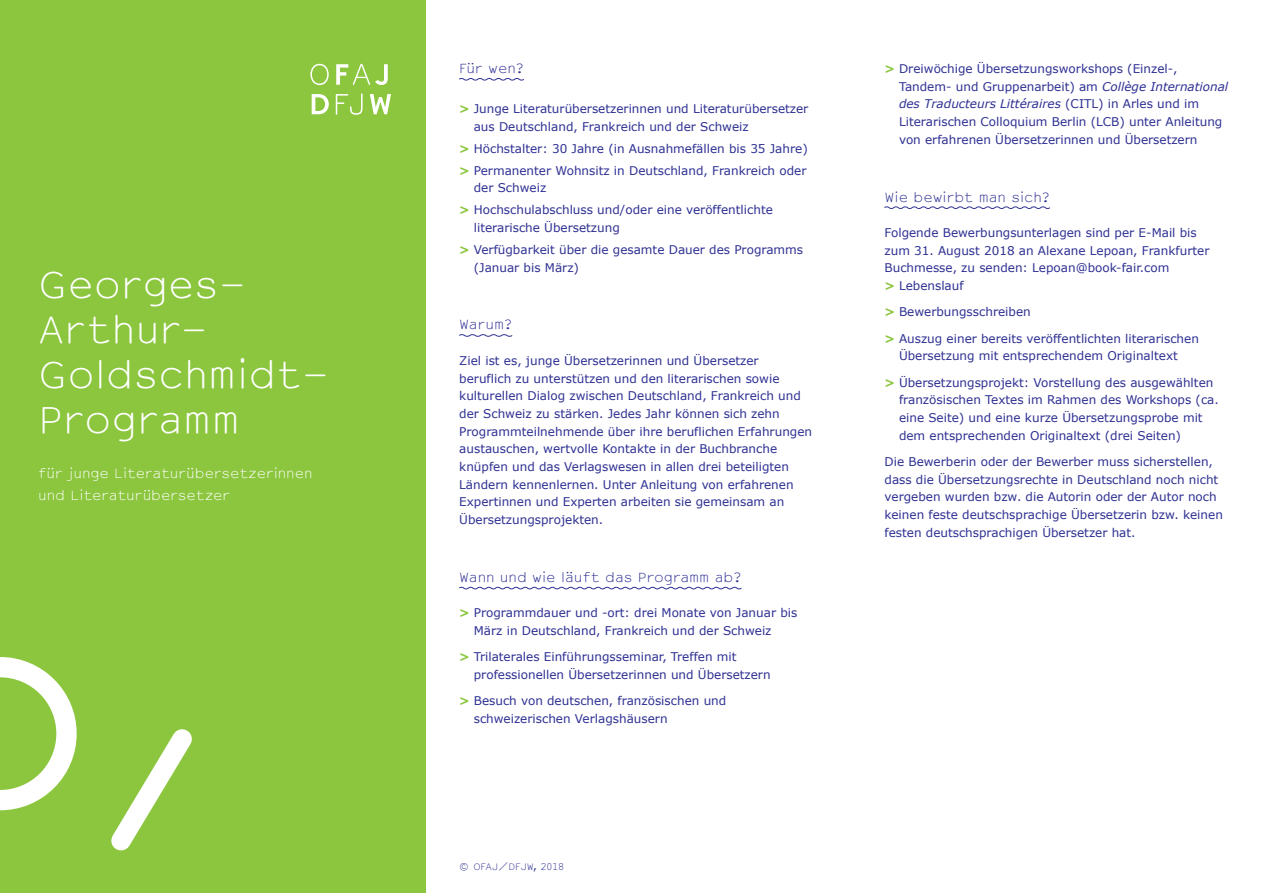
<style>
.page{position:relative;width:1263px;height:893px;background:#fff}
.page>*{position:absolute;margin:0;border:0;box-sizing:border-box;transform-origin:0 0}
.t1{font:300 36px/45px "Courier Sans";color:#fff}
.t2{font:300 12.75px "Courier Sans";color:#2e3092}
.t3{font:300 12.75px/22.5px "Courier Sans";color:#fff}
.t4{font:12px/17.7px "Verdana";color:#2e3092}
.t5{font:300 9px "Courier Sans";letter-spacing:-.01em;color:#2e3092}
.s1{font-weight:700;color:#8bc63e}
.s2{font-style:italic}
</style>
<div class="page">
<div style="left:0;top:0;width:425px;height:893px;background:#8bc63e"></div>
<svg style="left:0;top:657px;width:77px;height:153px"></svg>
<svg style="left:111px;top:729px;width:81px;height:122px"></svg>
<svg style="left:884px;top:206px;width:166px;height:3px"></svg>
<svg style="left:459px;top:78px;width:65px;height:3px"></svg>
<svg style="left:459px;top:334px;width:54px;height:3px"></svg>
<svg style="left:459px;top:586px;width:283px;height:4px"></svg>
<svg style="left:370px;top:94px;width:21px;height:20px"></svg>
<svg style="left:336px;top:93px;width:27px;height:22px"></svg>
<svg style="left:312px;top:94px;width:17px;height:20px"></svg>
<svg style="left:336px;top:64px;width:52px;height:21px"></svg>
<svg style="left:310px;top:64px;width:19px;height:21px"></svg>
<h1 class="t1" style="left:38px;top:262px;width:293px">Georges-<br>Arthur-<br>Goldschmidt-<br>Programm</h1>
<p class="t3" style="left:38px;top:461px;width:276px">für junge Literaturübersetzerinnen und Literaturübersetzer</p>
<p class="t2" style="left:459px;top:59px;width:66px">Für wen?</p>
<p class="t4" style="left:474px;top:100px;width:336px;text-indent:-15px"><span class="s1">&gt;</span> Junge Literaturübersetzerinnen und Literaturübersetzer aus Deutschland, Frankreich und der Schweiz</p>
<p class="t4" style="left:459px;top:137px;width:350px;line-height:21.9px"><span class="s1">&gt;</span> Höchstalter: 30 Jahre (in Ausnahmefällen bis 35 Jahre) <span class="s1">&gt;</span> Permanenter Wohnsitz in Deutschland, Frankreich oder</p>
<p class="t4" style="left:459px;top:177px;width:315px;line-height:21.9px;text-indent:15px">der Schweiz<br><span class="s1">&gt;</span> Hochschulabschluss und/oder eine veröffentlichte</p>
<p class="t4" style="left:459px;top:216px;width:345px;line-height:21.9px;text-indent:15px">literarische Übersetzung<br><span class="s1">&gt;</span> Verfügbarkeit über die gesamte Dauer des Programms</p>
<p class="t4" style="left:474px;top:258px;width:107px">(Januar bis März)</p>
<p class="t2" style="left:459px;top:316px;width:54px">Warum?</p>
<p class="t4" style="left:459px;top:352px;width:354px">Ziel ist es, junge Übersetzerinnen und Übersetzer beruflich zu unterstützen und den literarischen sowie kulturellen Dialog zwischen Deutschland, Frankreich und der Schweiz zu stärken. Jedes Jahr können sich zehn Programmteilnehmende über ihre beruflichen Erfahrungen austauschen, wertvolle Kontakte in der Buchbranche knüpfen und das Verlagswesen in allen drei beteiligten Ländern kennenlernen. Unter Anleitung von erfahrenen Expertinnen und Experten arbeiten sie gemeinsam an Übersetzungsprojekten.</p>
<p class="t2" style="left:459px;top:568px;width:284px">Wann und wie läuft das Programm ab?</p>
<p class="t4" style="left:474px;top:604px;width:325px;text-indent:-15px"><span class="s1">&gt;</span> Programmdauer und -ort: drei Monate von Januar bis<br>März in Deutschland, Frankreich und der Schweiz</p>
<p class="t4" style="left:474px;top:648px;width:298px;text-indent:-15px"><span class="s1">&gt;</span> Trilaterales Einführungsseminar, Treffen mit professionellen Übersetzerinnen und Übersetzern</p>
<p class="t4" style="left:474px;top:692px;width:254px;text-indent:-15px"><span class="s1">&gt;</span> Besuch von deutschen, französischen und schweizerischen Verlagshäusern</p>
<p class="t5" style="left:459px;top:860px;width:107px">© OFAJ/DFJW, 2018</p>
<p class="t4" style="left:899px;top:60px;width:331px;text-indent:-15px"><span class="s1">&gt;</span> Dreiwöchige Übersetzungsworkshops (Einzel-, Tandem- und Gruppenarbeit) am <span class="s2">Collège International des Traducteurs Littéraires</span> (CITL) in Arles und im Literarischen Colloquium Berlin (LCB) unter Anleitung von erfahrenen Übersetzerinnen und Übersetzern</p>
<p class="t2" style="left:884px;top:188px;width:167px">Wie bewirbt man sich?</p>
<p class="t4" style="left:884px;top:224px;width:326px">Folgende Bewerbungsunterlagen sind per E-Mail bis zum 31. August 2018 an Alexane Lepoan, Frankfurter Buchmesse, zu senden: Lepoan@book-fair.com<br><span class="s1">&gt;</span> Lebenslauf</p>
<p class="t4" style="left:884px;top:299px;width:316px;line-height:26.2px"><span class="s1">&gt;</span> Bewerbungsschreiben<br><span class="s1">&gt;</span> Auszug einer bereits veröffentlichten literarischen</p>
<p class="t4" style="left:884px;top:343px;width:330px;line-height:26.2px;text-indent:15px">Übersetzung mit entsprechendem Originaltext<br><span class="s1">&gt;</span> Übersetzungsprojekt: Vorstellung des ausgewählten</p>
<p class="t4" style="left:899px;top:391px;width:321px">französischen Textes im Rahmen des Workshops (ca. eine Seite) und eine kurze Übersetzungsprobe mit dem entsprechenden Originaltext (drei Seiten)</p>
<p class="t4" style="left:884px;top:452px;width:340px">Die Bewerberin oder der Bewerber muss sicherstellen, dass die Übersetzungsrechte in Deutschland noch nicht vergeben wurden bzw. die Autorin oder der Autor noch keinen feste deutschsprachige Übersetzerin bzw. keinen festen deutschsprachigen Übersetzer hat.</p>
</div>
